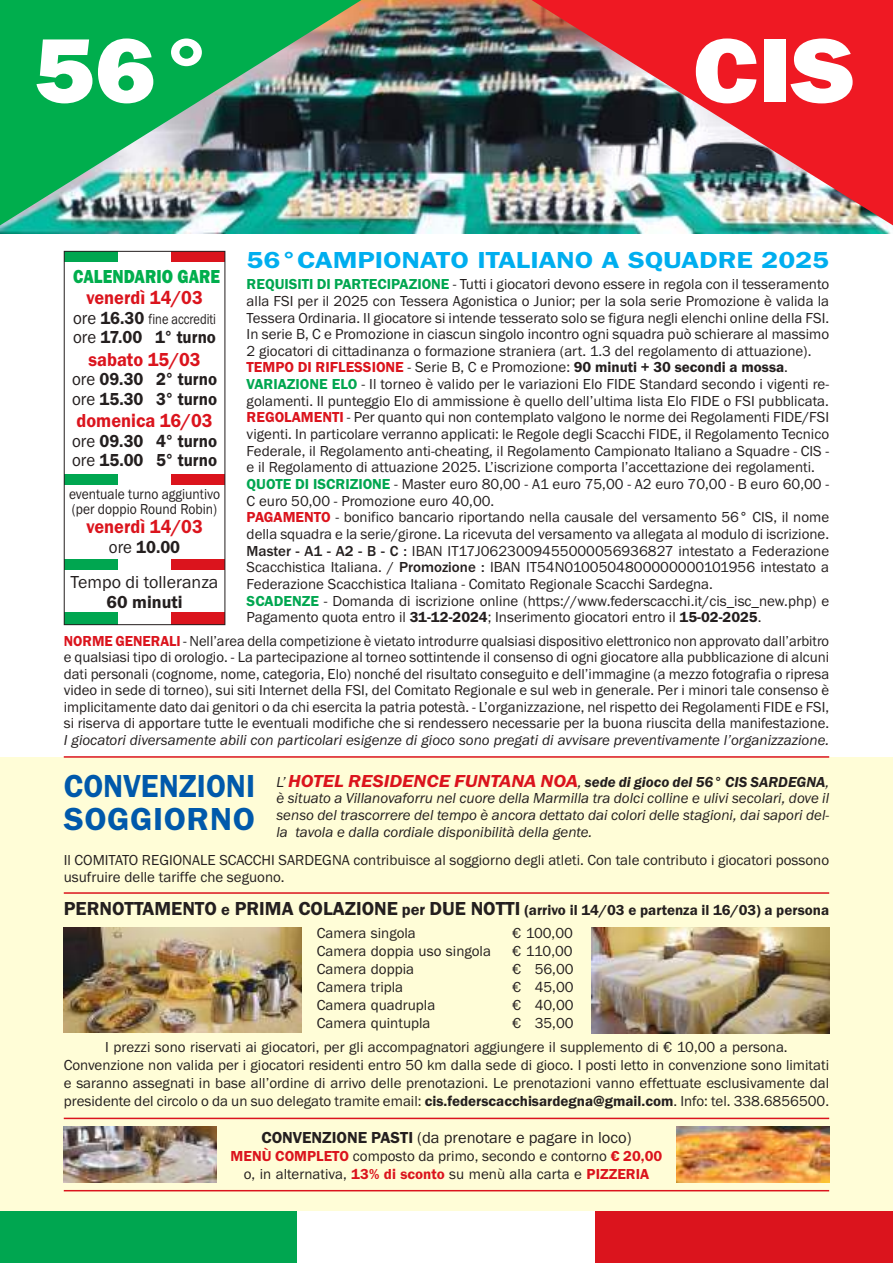
<style>
.page{position:relative;width:893px;height:1263px;background:#fff}
.page>*{position:absolute;margin:0;border:0;box-sizing:border-box;transform-origin:0 0}
.t1{font:800 94.5px "Franklin Gothic";color:#fff;scale:1.1 1}
.t2{font:600 33px/33px "Franklin Gothic";letter-spacing:.005em;color:#0059ab;scale:.94 1}
.t3{font:600 24px "Franklin Gothic";color:#00aeef;scale:1.2 1}
.t4{font:600 19.5px "Franklin Gothic";color:#db141d;scale:.94 1}
.t5{font:800 19.5px "Franklin Gothic";letter-spacing:.005em;color:#00ae4d;scale:.84 1}
.t6{font:600 18px/19.5px "Franklin Gothic";color:#241f1f;scale:.94 1}
.t7{font:18px/35.2px "Franklin Gothic";color:#241f1f;text-align:center;scale:.94 1}
.t8{font:600 18px "Franklin Gothic";color:#241f1f}
.t9{font:16.5px "Franklin Gothic";color:#241f1f}
.t10{font:15px/16.6px "Franklin Gothic";color:#241f1f}
.t11{font:italic 15px/16.8px "Franklin Gothic";color:#241f1f;text-align:justify}
.t12{font:600 15px "Franklin Gothic";color:#241f1f}
.t13{font:15px/15px "Franklin Gothic";color:#241f1f;scale:.9 1}
.t14{font:15px "Franklin Gothic";color:#241f1f;scale:.83 1}
.s1{font-size:18px}
.s2{font-weight:600;font-size:18px}
.s3{font-weight:400}
.s4{font-weight:600}
.s5{font-weight:600;color:#00a650}
.s6{font-weight:600;color:#db141d}
.s7{font-weight:500}
.s8{font-weight:600;font-size:18px;color:#db141d}
.s9{font-size:19.5px}
.s10{font-size:16.5px}
</style>
<div class="page">
<div style="left:0;top:757px;width:892px;height:502px;background:#fffdd7"></div>
<img style="left:64px;top:927px;width:238px;height:106px">
<img style="left:591px;top:927px;width:238px;height:106px">
<img style="left:64px;top:1127px;width:153px;height:55px">
<img style="left:676px;top:1127px;width:153px;height:55px">
<hr style="left:64px;top:1118px;width:765px;height:1px;background:#db141d">
<hr style="left:64px;top:892px;width:765px;height:2px;background:#db141d">
<hr style="left:64px;top:756px;width:765px;height:2px;background:#db141d">
<hr style="left:64px;top:1190px;width:765px;height:1px;background:#db141d">
<div style="left:64px;top:251px;width:54px;height:10px;background:#00a650"></div>
<div style="left:172px;top:251px;width:53px;height:10px;background:#db141d"></div>
<div style="left:64px;top:474px;width:54px;height:11px;background:#00a650"></div>
<div style="left:172px;top:474px;width:53px;height:11px;background:#db141d"></div>
<div style="left:64px;top:612px;width:54px;height:13px;background:#00a650"></div>
<div style="left:172px;top:612px;width:53px;height:13px;background:#db141d"></div>
<div style="left:64px;top:559px;width:54px;height:11px;background:#00a650"></div>
<div style="left:172px;top:559px;width:53px;height:11px;background:#db141d"></div>
<div style="left:64px;top:251px;width:161px;height:374px;border:1px solid #241f1f"></div>
<img style="left:0;top:0;width:893px;height:234px">
<img style="left:531px;top:0;width:362px;height:225px">
<img style="left:0;top:0;width:361px;height:225px">
<div style="left:0;top:1212px;width:298px;height:51px;background:#00a650"></div>
<div style="left:298px;top:1212px;width:297px;height:51px;background:#fff"></div>
<div style="left:595px;top:1212px;width:298px;height:51px;background:#db141d"></div>
<h1 class="t1" style="left:34px;top:15px;width:168px">56°</h1>
<h1 class="t1" style="left:693px;top:15px;width:149px">CIS</h1>
<h3 class="t5" style="left:73px;top:265px;width:176px">CALENDARIO GARE</h3>
<h3 class="t4" style="left:86px;top:286px;width:125px">VENERDÌ 14/03</h3>
<p class="t14" style="left:73px;top:310px;width:174px"><span class="s1">ore</span> <span class="s2">16.30</span> fine accrediti</p>
<p class="t6" style="left:73px;top:327px;width:153px"><span class="s3">ore</span> 17.00 1° TURNO</p>
<h3 class="t4" style="left:88px;top:348px;width:121px">SABATO 15/03</h3>
<p class="t6" style="left:72px;top:369px;width:156px"><span class="s3">ore</span> 09.30 2° TURNO <span class="s3">ore</span> 15.30 3° TURNO</p>
<h3 class="t4" style="left:77px;top:409px;width:146px">DOMENICA 16/03</h3>
<p class="t6" style="left:72px;top:431px;width:156px"><span class="s3">ore</span> 09.30 4° TURNO <span class="s3">ore</span> 15.00 5° TURNO</p>
<p class="t13" style="left:69px;top:486px;width:169px">eventuale turno aggiuntivo (per doppio Round Robin)</p>
<h3 class="t4" style="left:86px;top:515px;width:125px">VENERDÌ 14/03</h3>
<p class="t7" style="left:71px;top:529px;width:159px">ore <span class="s4">10.00<br></span>Tempo di tolleranza</p>
<p class="t8" style="left:107px;top:591px;width:77px">60 MINUTI</p>
<h3 class="t3" style="left:247px;top:245px;width:487px">56°CAMPIONATO ITALIANO A SQUADRE 2025</h3>
<p class="t10" style="left:247px;top:276px;width:584px"><span class="s5">REQUISITI DI PARTECIPAZIONE</span> - Tutti i giocatori devono essere in regola con il tesseramento alla FSI per il 2025 con Tessera Agonistica o Junior; per la sola serie Promozione è valida la Tessera Ordinaria. Il giocatore si intende tesserato solo se figura negli elenchi online della FSI.<br>In serie B, C e Promozione in ciascun singolo incontro ogni squadra può schierare al massimo 2 giocatori di cittadinanza o formazione straniera (art. 1.3 del regolamento di attuazione).<br><span class="s6">TEMPO DI RIFLESSIONE</span> - Serie B, C e Promozione: <span class="s4">90 MINUTI + 30 SECONDI A MOSSA</span>.<br><span class="s5">VARIAZIONE ELO</span> - Il torneo è valido per le variazioni Elo FIDE Standard secondo i vigenti re&shy;golamenti. Il punteggio Elo di ammissione è quello dell’ultima lista Elo FIDE o FSI pubblicata.<br><span class="s6">REGOLAMENTI</span> - Per quanto qui non contemplato valgono le norme dei Regolamenti FIDE/FSI vigenti. In particolare verranno applicati: le Regole degli Scacchi FIDE, il Regolamento Tecnico Federale, il Regolamento anti-cheating, il Regolamento Campionato Italiano a Squadre - CIS - e il Regolamento di attuazione 2025. L’iscrizione comporta l’accettazione dei regolamenti.<br><span class="s5">QUOTE DI ISCRIZIONE</span> - Master euro 80,00 - A1 euro 75,00 - A2 euro 70,00 - B euro 60,00 - C euro 50,00 - Promozione euro 40,00.<br><span class="s6">PAGAMENTO</span> - bonifico bancario riportando nella causale del versamento 56° CIS, il nome della squadra e la serie/girone. La ricevuta del versamento va allegata al modulo di iscrizione.<br><span class="s7">Master - A1 - A2 - B - C :</span> IBAN IT17J0623009455000056936827 intestato a Federazione Scacchistica Italiana. / <span class="s7">Promozione :</span> IBAN IT54N0100504800000000101956 intestato a Federazione Scacchistica Italiana - Comitato Regionale Scacchi Sardegna.<br><span class="s5">SCADENZE</span> - Domanda di iscrizione online (https://www.federscacchi.it/cis_isc_new.php) e Pagamento quota entro il <span class="s4">31-12-2024</span>; Inserimento giocatori entro il <span class="s4">15-02-2025</span>.</p>
<p class="t10" style="left:64px;top:632px;width:767px;text-align:justify"><span class="s6">NORME GENERALI</span> - Nell’area della competizione è vietato introdurre qualsiasi dispositivo elettronico non approvato dall’arbitro e qualsiasi tipo di orologio. - La partecipazione al torneo sottintende il consenso di ogni giocatore alla pubblicazione di alcuni dati personali (cognome, nome, categoria, Elo) nonché del risultato conseguito e dell’immagine (a mezzo fotografia o ripresa video in sede di torneo), sui siti Internet della FSI, del Comitato Regionale e sul web in generale. Per i minori tale consenso è implicitamente dato dai genitori o da chi esercita la patria potestà. - L’organizzazione, nel rispetto dei Regolamenti FIDE e FSI, si riserva di apportare tutte le eventuali modifiche che si rendessero necessarie per la buona riuscita della manifestazione.</p>
<p class="t11" style="left:64px;top:731px;width:767px">I giocatori diversamente abili con particolari esigenze di gioco sono pregati di avvisare preventivamente l’organizzazione.</p>
<p class="t11" style="left:276px;top:773px;width:554px">L’<span class="s8">HOTEL RESIDENCE FUNTANA NOA</span>, <span class="s4">sede di gioco del 56° CIS SARDEGNA</span>, è situato a Villanovaforru nel cuore della Marmilla tra dolci colline e ulivi secolari, dove il senso del trascorrere del tempo è ancora dettato dai colori delle stagioni, dai sapori del&shy;la tavola e dalla cordiale disponibilità della gente.</p>
<p class="t10" style="left:64px;top:851px;width:767px">Il COMITATO REgIONALE SCACChI SARDEgNA contribuisce al soggiorno degli atleti. Con tale contributo i giocatori possono usufruire delle tariffe che seguono.</p>
<h2 class="t2" style="left:64px;top:769px;width:205px">CONVENZIONI<br>SOGGIORNO</h2>
<p class="t12" style="left:64px;top:901px;width:767px"><span class="s9">PERNOTTAMENTO</span> <span class="s10">E</span> <span class="s9">PRIMA COLAZIONE</span> <span class="s10">PER</span> <span class="s9">DUE NOTTI</span> (ARRIVO IL 14/03 E PARTENZA IL 16/03) A PERSONA</p>
<p class="t10" style="left:317px;top:924px;width:101px">Camera singola</p>
<p class="t10" style="left:512px;top:924px;width:62px">€ 100,00</p>
<p class="t10" style="left:317px;top:942px;width:176px">Camera doppia uso singola</p>
<p class="t10" style="left:512px;top:942px;width:62px">€ 110,00</p>
<p class="t10" style="left:317px;top:960px;width:99px">Camera doppia</p>
<p class="t10" style="left:512px;top:960px;width:63px">€ 56,00</p>
<p class="t10" style="left:317px;top:978px;width:88px">Camera tripla</p>
<p class="t10" style="left:512px;top:978px;width:63px">€ 45,00</p>
<p class="t10" style="left:317px;top:996px;width:120px">Camera quadrupla</p>
<p class="t10" style="left:512px;top:996px;width:63px">€ 40,00</p>
<p class="t10" style="left:317px;top:1014px;width:115px">Camera quintupla</p>
<p class="t10" style="left:512px;top:1014px;width:63px">€ 35,00</p>
<p class="t10" style="left:64px;top:1038px;width:767px;line-height:18px;text-align:center">I prezzi sono riservati ai giocatori, per gli accompagnatori aggiungere il supplemento di € 10,00 a persona.<br>Convenzione non valida per i giocatori residenti entro 50 km dalla sede di gioco. I posti letto in convenzione sono limitati e saranno assegnati in base all’ordine di arrivo delle prenotazioni. Le prenotazioni vanno effettuate esclusivamente dal presidente del circolo o da un suo delegato tramite email: <span class="s4">CIS.FEDERSCACCHISARDEGNA@GMAIL.COM</span>. Info: tel. 338.6856500.</p>
<p class="t9" style="left:261px;top:1127px;width:372px"><span class="s4">CONVENZIONE PASTI</span> (da prenotare e pagare in loco)</p>
<p class="t10" style="left:231px;top:1147px;width:433px;line-height:18px;text-align:center"><span class="s6">MENÙ COMPLETO</span> composto da primo, secondo e contorno <span class="s6">€ 20,00 </span>o, in alternativa, <span class="s6">13% DI SCONTO</span> su menù alla carta e <span class="s6">PIZZERIA</span></p>
</div>
